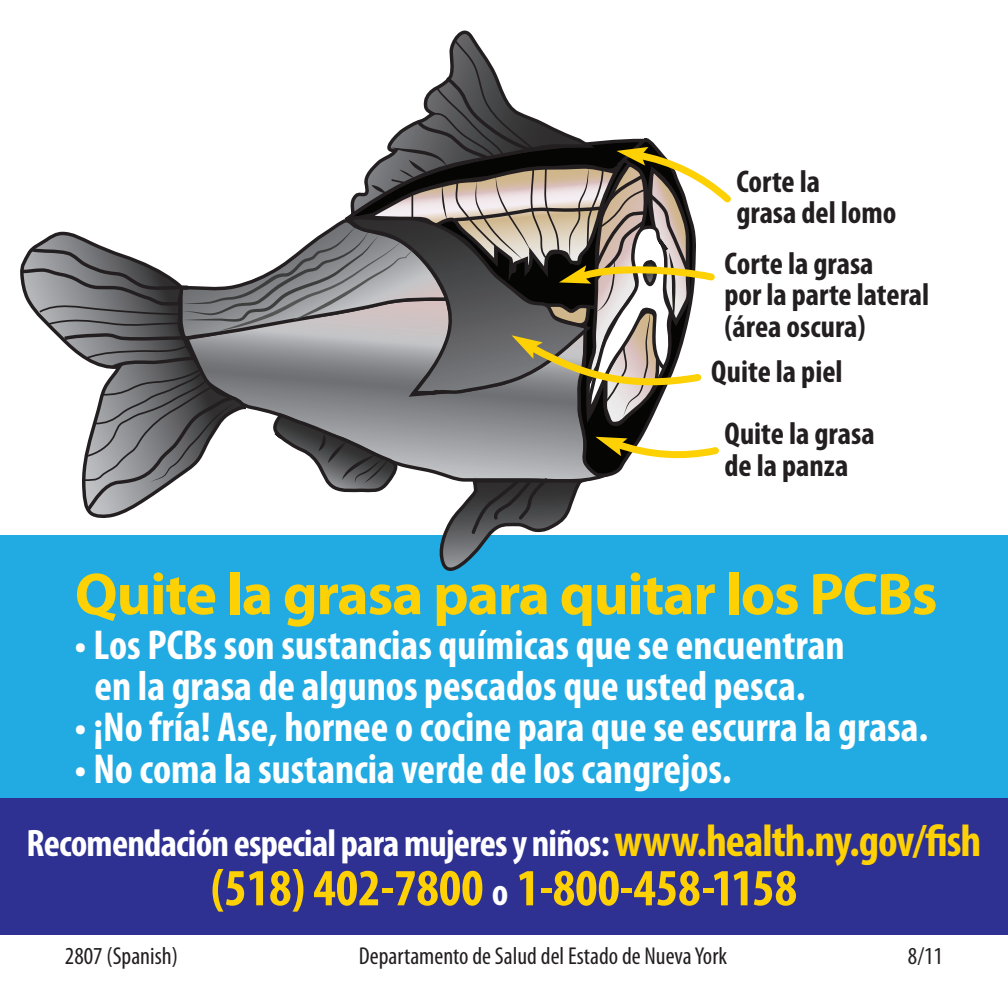
<style>
.page{position:relative;width:1008px;height:1008px;background:#fff}
.page>*{position:absolute;margin:0;border:0;box-sizing:border-box;transform-origin:0 0}
.t1{font:700 59.5px "Myriad Pro";letter-spacing:-.02em;color:#fed105}
.t2{font:700 condensed 52.5px "Myriad Pro";color:#fed105}
.t3{font:700 condensed 42px/41.3px "Myriad Pro";color:#fff;text-align:center}
.t4{font:700 condensed 38.5px "Myriad Pro";letter-spacing:-.02em;color:#fff}
.t5{font:700 condensed 31.5px/31.5px "Myriad Pro";color:#231f20}
.t6{font:condensed 24.5px "Myriad Pro";color:#231f20}
.s1{font-size:45.5px;color:#fed105}
.s2{font-size:38.5px;color:#fff}
</style>
<div class="page">
<div style="left:0;top:536px;width:1008px;height:262px;background:#22abe2"></div>
<div style="left:0;top:798px;width:1008px;height:136px;background:#2e3092"></div>
<svg style="left:18px;top:38px;width:719px;height:533px"></svg>
<p class="t5" style="left:736px;top:165px;width:162px">Corte la<br>grasa del lomo</p>
<p class="t5" style="left:724px;top:247px;width:206px">Corte la grasa<br>por la parte lateral (área oscura)</p>
<p class="t5" style="left:711px;top:355px;width:133px">Quite la piel</p>
<p class="t5" style="left:724px;top:417px;width:152px">Quite la grasa de la panza</p>
<p class="t1" style="left:75px;top:555px;width:864px">Quite la grasa para quitar los PCBs</p>
<p class="t3" style="left:75px;top:623px;width:772px">• Los PCBs son sustancias químicas que se encuentran en la grasa de algunos pescados que usted pesca.</p>
<p class="t3" style="left:75px;top:706px;width:855px">• ¡No fría! Ase, hornee o cocine para que se escurra la grasa.</p>
<p class="t3" style="left:75px;top:747px;width:658px">• No coma la sustancia verde de los cangrejos.</p>
<p class="t4" style="left:27px;top:819px;width:956px">Recomendación especial para mujeres y niños: <span class="s1">www.health.ny.gov/fish</span></p>
<p class="t2" style="left:211px;top:855px;width:588px">(518) 402-7800 <span class="s2">o</span> 1-800-458-1158</p>
<p class="t6" style="left:65px;top:941px;width:115px">2807 (Spanish)</p>
<p class="t6" style="left:359px;top:941px;width:370px">Departamento de Salud del Estado de Nueva York</p>
<p class="t6" style="left:908px;top:941px;width:37px">8/11</p>
</div>
